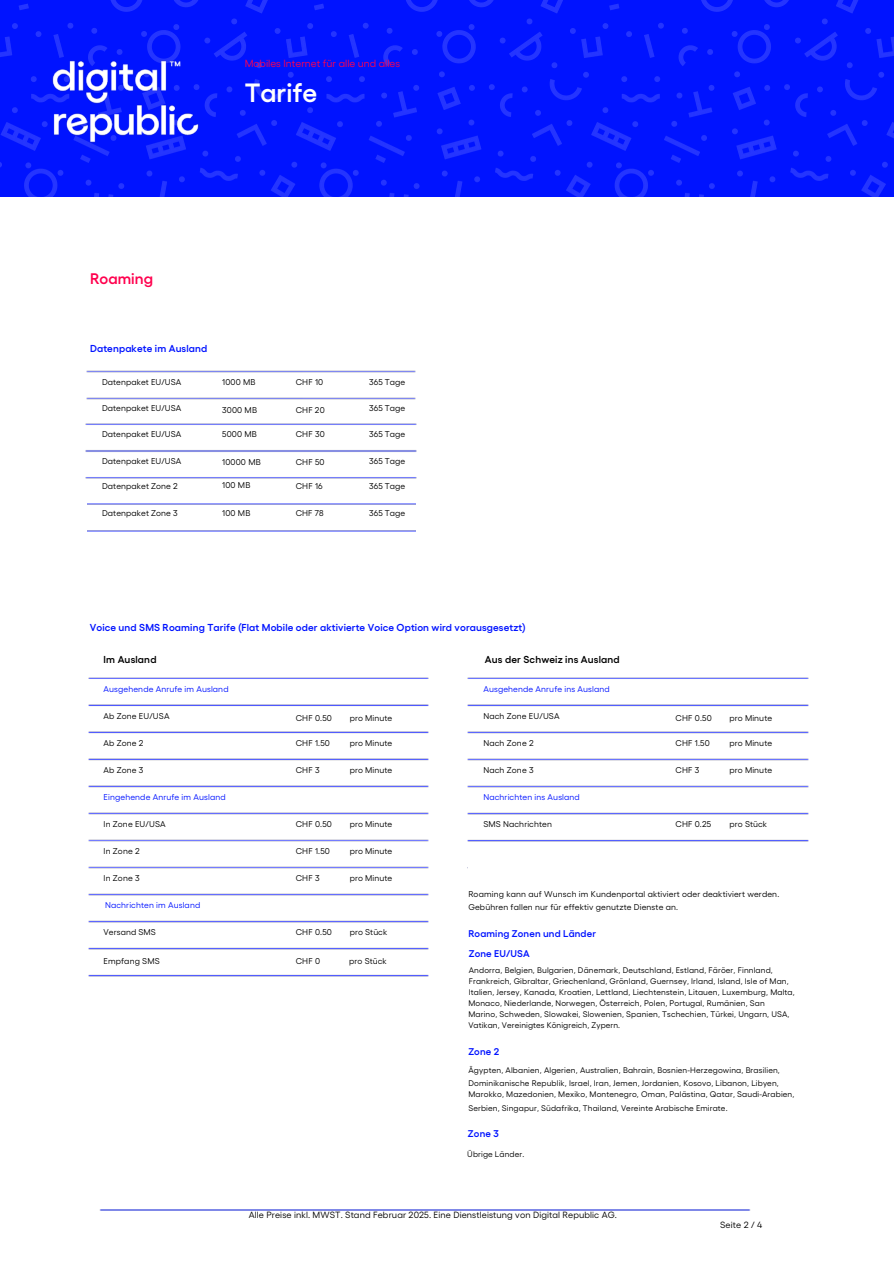
<style>
.page{position:relative;width:894px;height:1264px;background:#fff}
.page>*{position:absolute;margin:0;border:0;box-sizing:border-box;transform-origin:0 0}
.t1{font:600 26.4px "Gellix";color:#fff}
.t2{font:600 15.3px "Gellix";color:#ff004e}
.t3{font:10.35px "Gellix";color:#ff004e}
.t4{font:600 10.05px "Gellix";letter-spacing:.01em;color:#0013ff}
.t5{font:600 10.05px "Gellix";letter-spacing:.015em;color:#000}
.t6{font:600 9.75px "Gellix";letter-spacing:.015em;color:#0013ff}
.t7{font:9px "Gellix";letter-spacing:.01em;color:#000}
.t8{font:8.4px "Gellix";letter-spacing:.015em;color:#000}
.t9{font:8.4px "Gellix";letter-spacing:.015em;color:#0013ff}
.t10{font:8.1px/10.9px "Gellix";letter-spacing:.015em;color:#000}
</style>
<div class="page">
<img style="left:85px;top:423px;width:332px;height:56px">
<img style="left:88px;top:677px;width:341px;height:300px">
<img style="left:86px;top:370px;width:330px;height:30px">
<img style="left:99px;top:1209px;width:652px;height:1px">
<img style="left:467px;top:677px;width:342px;height:192px">
<div style="left:468px;top:846px;width:346px;height:26px;background:#fff"></div>
<img style="left:0;top:0;width:893px;height:197px">
<img style="left:46px;top:54px;width:160px;height:95px">
<h4 class="t3" style="left:244px;top:57px;width:157px">Mobiles Internet für alle und alles</h4>
<h1 class="t1" style="left:244px;top:75px;width:74px">Tarife</h1>
<h2 class="t2" style="left:90px;top:269px;width:64px">Roaming</h2>
<h3 class="t4" style="left:90px;top:341px;width:119px">Datenpakete im Ausland</h3>
<p class="t8" style="left:102px;top:376px;width:81px">Datenpaket EU/USA</p>
<p class="t8" style="left:102px;top:403px;width:81px">Datenpaket EU/USA</p>
<p class="t8" style="left:102px;top:428px;width:81px">Datenpaket EU/USA</p>
<p class="t8" style="left:102px;top:455px;width:81px">Datenpaket EU/USA</p>
<p class="t8" style="left:102px;top:481px;width:77px">Datenpaket Zone 2</p>
<p class="t8" style="left:102px;top:508px;width:77px">Datenpaket Zone 3</p>
<h5 class="t8" style="left:222px;top:376px;width:35px">1000 MB</h5>
<h5 class="t8" style="left:222px;top:404px;width:36px">3000 MB</h5>
<h5 class="t8" style="left:222px;top:428px;width:36px">5000 MB</h5>
<h5 class="t8" style="left:222px;top:457px;width:40px">10000 MB</h5>
<h5 class="t8" style="left:222px;top:479px;width:30px">100 MB</h5>
<h5 class="t8" style="left:222px;top:508px;width:30px">100 MB</h5>
<h5 class="t8" style="left:296px;top:376px;width:29px">CHF 10</h5>
<h5 class="t8" style="left:296px;top:404px;width:30px">CHF 20</h5>
<h5 class="t8" style="left:296px;top:428px;width:30px">CHF 30</h5>
<h5 class="t8" style="left:296px;top:457px;width:30px">CHF 50</h5>
<h5 class="t8" style="left:296px;top:481px;width:28px">CHF 16</h5>
<h5 class="t8" style="left:296px;top:508px;width:29px">CHF 78</h5>
<p class="t8" style="left:369px;top:376px;width:37px">365 Tage</p>
<p class="t8" style="left:369px;top:403px;width:37px">365 Tage</p>
<p class="t8" style="left:369px;top:428px;width:37px">365 Tage</p>
<p class="t8" style="left:369px;top:455px;width:37px">365 Tage</p>
<p class="t8" style="left:369px;top:481px;width:37px">365 Tage</p>
<p class="t8" style="left:369px;top:508px;width:37px">365 Tage</p>
<h3 class="t4" style="left:90px;top:620px;width:437px">Voice und SMS Roaming Tarife (Flat Mobile oder aktivierte Voice Option wird vorausgesetzt)</h3>
<h3 class="t5" style="left:485px;top:652px;width:136px">Aus der Schweiz ins Ausland</h3>
<h3 class="t5" style="left:104px;top:652px;width:54px">Im Ausland</h3>
<p class="t9" style="left:104px;top:683px;width:126px">Ausgehende Anrufe im Ausland</p>
<p class="t9" style="left:483px;top:683px;width:128px">Ausgehende Anrufe ins Ausland</p>
<p class="t8" style="left:104px;top:710px;width:67px">Ab Zone EU/USA</p>
<p class="t8" style="left:104px;top:737px;width:41px">Ab Zone 2</p>
<p class="t8" style="left:104px;top:764px;width:41px">Ab Zone 3</p>
<h5 class="t8" style="left:296px;top:712px;width:38px">CHF 0.50</h5>
<h5 class="t8" style="left:296px;top:737px;width:36px">CHF 1.50</h5>
<h5 class="t8" style="left:296px;top:764px;width:25px">CHF 3</h5>
<p class="t8" style="left:350px;top:712px;width:44px">pro Minute</p>
<p class="t8" style="left:350px;top:737px;width:44px">pro Minute</p>
<p class="t8" style="left:350px;top:764px;width:44px">pro Minute</p>
<p class="t8" style="left:483px;top:710px;width:78px">Nach Zone EU/USA</p>
<p class="t8" style="left:483px;top:737px;width:52px">Nach Zone 2</p>
<p class="t8" style="left:483px;top:764px;width:52px">Nach Zone 3</p>
<h5 class="t8" style="left:675px;top:712px;width:38px">CHF 0.50</h5>
<h5 class="t8" style="left:675px;top:737px;width:36px">CHF 1.50</h5>
<h5 class="t8" style="left:675px;top:764px;width:25px">CHF 3</h5>
<p class="t8" style="left:729px;top:712px;width:44px">pro Minute</p>
<p class="t8" style="left:729px;top:737px;width:44px">pro Minute</p>
<p class="t8" style="left:729px;top:764px;width:44px">pro Minute</p>
<p class="t9" style="left:104px;top:791px;width:124px">Eingehende Anrufe im Ausland</p>
<p class="t9" style="left:483px;top:791px;width:98px">Nachrichten ins Ausland</p>
<p class="t8" style="left:104px;top:818px;width:64px">In Zone EU/USA</p>
<p class="t8" style="left:104px;top:845px;width:38px">In Zone 2</p>
<p class="t8" style="left:104px;top:872px;width:38px">In Zone 3</p>
<h5 class="t8" style="left:296px;top:818px;width:38px">CHF 0.50</h5>
<h5 class="t8" style="left:296px;top:845px;width:36px">CHF 1.50</h5>
<h5 class="t8" style="left:296px;top:872px;width:25px">CHF 3</h5>
<p class="t8" style="left:350px;top:818px;width:44px">pro Minute</p>
<p class="t8" style="left:350px;top:845px;width:44px">pro Minute</p>
<p class="t8" style="left:350px;top:872px;width:44px">pro Minute</p>
<p class="t8" style="left:483px;top:818px;width:70px">SMS Nachrichten</p>
<h5 class="t8" style="left:675px;top:818px;width:37px">CHF 0.25</h5>
<p class="t8" style="left:729px;top:818px;width:39px">pro Stück</p>
<p class="t8" style="left:468px;top:888px;width:312px">Roaming kann auf Wunsch im Kundenportal aktiviert oder deaktiviert werden.</p>
<p class="t9" style="left:105px;top:899px;width:97px">Nachrichten im Ausland</p>
<p class="t8" style="left:468px;top:901px;width:211px">Gebühren fallen nur für effektiv genutzte Dienste an.</p>
<p class="t8" style="left:104px;top:926px;width:54px">Versand SMS</p>
<p class="t8" style="left:104px;top:955px;width:58px">Empfang SMS</p>
<h5 class="t8" style="left:296px;top:926px;width:38px">CHF 0.50</h5>
<p class="t8" style="left:350px;top:926px;width:39px">pro Stück</p>
<p class="t8" style="left:349px;top:955px;width:39px">pro Stück</p>
<h5 class="t8" style="left:296px;top:955px;width:26px">CHF 0</h5>
<h3 class="t6" style="left:468px;top:927px;width:129px">Roaming Zonen und Länder</h3>
<h3 class="t6" style="left:468px;top:947px;width:62px">Zone EU/USA</h3>
<p class="t10" style="left:468px;top:964px;width:327px">Andorra, Belgien, Bulgarien, Dänemark, Deutschland, Estland, Färöer, Finnland,<br>Frankreich, Gibraltar, Griechenland, Grönland, Guernsey, Irland, Island, Isle of Man,<br>Italien, Jersey, Kanada, Kroatien, Lettland, Liechtenstein, Litauen, Luxemburg, Malta,</p>
<p class="t10" style="left:468px;top:997px;width:322px">Monaco, Niederlande, Norwegen, Österreich, Polen, Portugal, Rumänien, San<br>Marino, Schweden, Slowakei, Slowenien, Spanien, Tschechien, Türkei, Ungarn, USA,</p>
<p class="t10" style="left:468px;top:1019px;width:153px">Vatikan, Vereinigtes Königreich, Zypern.</p>
<h3 class="t6" style="left:468px;top:1044px;width:32px">Zone 2</h3>
<p class="t10" style="left:468px;top:1064px;width:313px">Ägypten, Albanien, Algerien, Australien, Bahrain, Bosnien-Herzegowina, Brasilien,</p>
<p class="t10" style="left:468px;top:1077px;width:327px">Dominikanische Republik, Israel, Iran, Jemen, Jordanien, Kosovo, Libanon, Libyen,<br>Marokko, Mazedonien, Mexiko, Montenegro, Oman, Palästina, Qatar, Saudi-Arabien,</p>
<p class="t10" style="left:468px;top:1102px;width:260px">Serbien, Singapur, Südafrika, Thailand, Vereinte Arabische Emirate.</p>
<h3 class="t6" style="left:468px;top:1127px;width:32px">Zone 3</h3>
<p class="t10" style="left:467px;top:1148px;width:59px">Übrige Länder.</p>
<p class="t7" style="left:249px;top:1208px;width:369px">Alle Preise inkl. MWST. Stand Februar 2025. Eine Dienstleistung von Digital Republic AG.</p>
<p class="t7" style="left:719px;top:1219px;width:44px">Seite 2 / 4</p>
</div>
